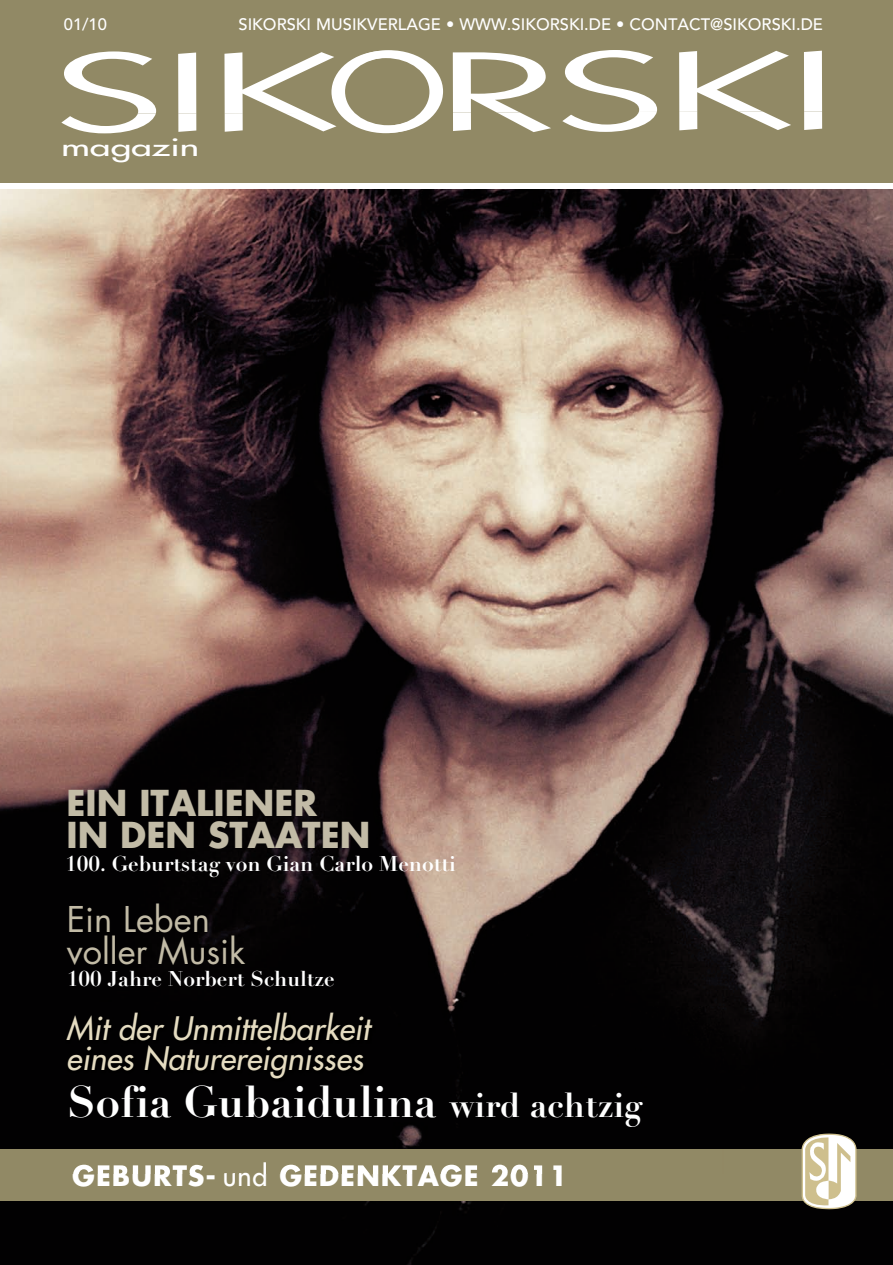
<style>
.page{position:relative;width:893px;height:1265px;background:#fff}
.page>*{position:absolute;margin:0;border:0;box-sizing:border-box;transform-origin:0 0}
.t1{font:700 43.65px "Didot LT Std";color:#fff}
.t2{font:700 34.8px/32.2px "Futura Std";color:#c2bba6}
.t3{font:34.5px/32.2px "Futura Std";color:#c2bba6}
.t4{font:italic 500 31.5px/30px "Futura Std";color:#e5dcc1}
.t5{font:700 27.15px "Futura Std";letter-spacing:.035em;color:#fff}
.t6{font:500 23.85px "Futura Std";color:#fff;scale:1.56 1}
.t7{font:700 21px "Didot LT Std";color:#fff}
.t8{font:500 16.5px "Avenir LT Std";color:#fff}
.s1{font-size:33.9px}
.s2{font-weight:500}
.s3{font-size:27px}
</style>
<div class="page">
<div style="left:0;top:0;width:893px;height:183px;background:#918965"></div>
<svg style="left:61px;top:113px;width:761px;height:20px"></svg>
<svg style="left:64px;top:50px;width:758px;height:63px"></svg>
<img style="left:0;top:189px;width:893px;height:1075px">
<div style="left:0;top:1148px;width:893px;height:51px;background:#918965"></div>
<svg style="left:801px;top:1133px;width:56px;height:75px;background:#d6d0bb"></svg>
<img style="left:59px;top:1006px;width:664px;height:166px">
<img style="left:73px;top:1164px;width:142px;height:8px">
<img style="left:224px;top:1161px;width:42px;height:11px">
<img style="left:280px;top:1164px;width:197px;height:8px">
<img style="left:491px;top:1164px;width:70px;height:8px">
<p class="t8" style="left:64px;top:17px;width:45px">01/10</p>
<p class="t8" style="left:238px;top:17px;width:586px">SIKORSKI MUSIKVERLAGE • WWW.SIKORSKI.DE • CONTACT@SIKORSKI.DE</p>
<h3 class="t6" style="left:61px;top:132px;width:90px">magazin</h3>
<h2 class="t2" style="left:67px;top:786px;width:305px">EIN ITALIENER<br>IN DEN STAATEN</h2>
<p class="t7" style="left:65px;top:850px;width:392px">100. Geburtstag von Gian Carlo Menotti</p>
<h3 class="t3" style="left:67px;top:903px;width:180px">Ein Leben voller Musik</h3>
<p class="t7" style="left:67px;top:965px;width:269px">100 Jahre Norbert Schultze</p>
<h3 class="t4" style="left:66px;top:1013px;width:305px">Mit der Unmittelbarkeit eines Naturereignisses</h3>
<h1 class="t1" style="left:68px;top:1074px;width:576px">Sofia Gubaidulina <span class="s1">wird achtzig</span></h1>
<h3 class="t5" style="left:72px;top:1157px;width:497px">GEBURTS- <span class="s2">und</span> GEDENKTAGE <span class="s3">2011</span></h3>
</div>
